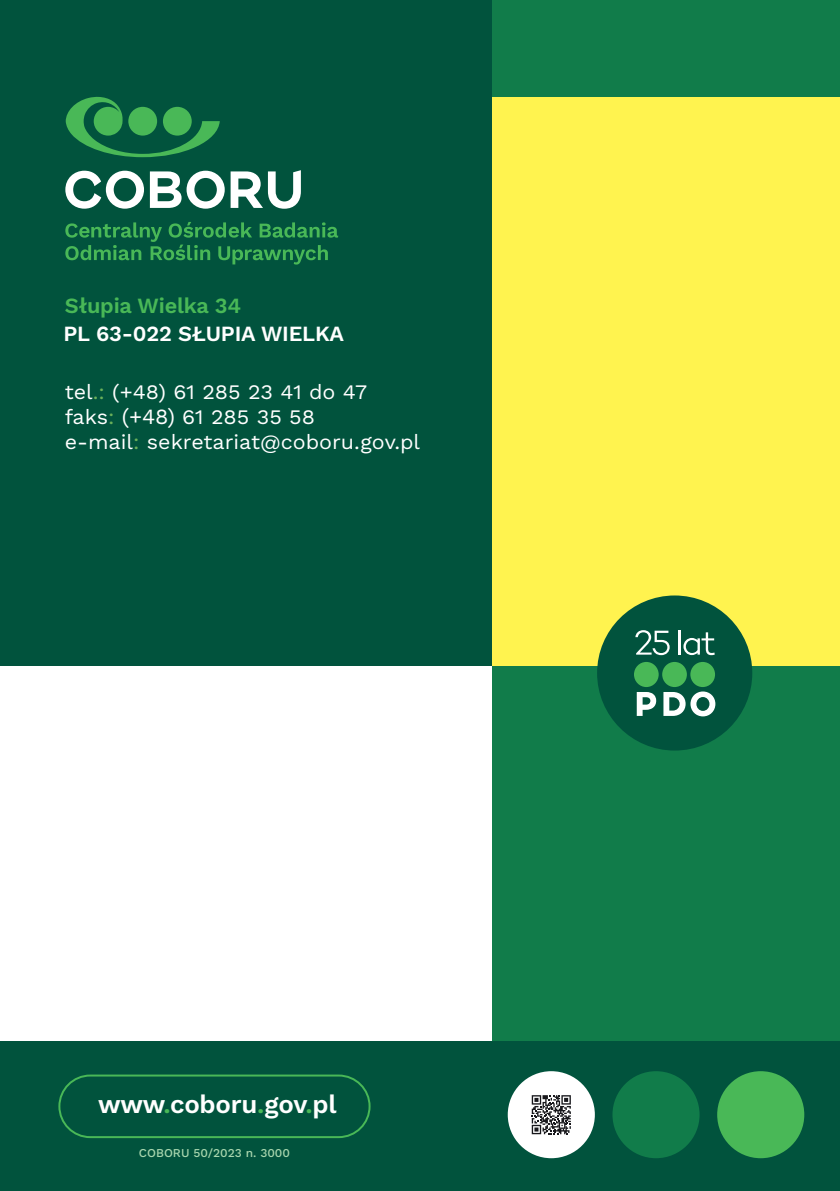
<style>
.page{position:relative;width:840px;height:1191px;background:#fff}
.page>*{position:absolute;margin:0;border:0;box-sizing:border-box;transform-origin:0 0}
.t1{font:600 25.8px "Work Sans";letter-spacing:-.01em;color:#fff}
.t2{font:600 25.8px "Work Sans";color:#49b857}
.t3{font:600 21.6px "Work Sans";letter-spacing:-.01em;color:#fff}
.t4{font:600 21.6px "Work Sans";letter-spacing:-.01em;color:#49b857}
.t5{font:20.6px/25.2px "Work Sans";color:#fff;scale:1.04 1}
.t6{font:500 12px "Work Sans";color:#a8d6ae}
.s1{color:#6bb05a}
.s2{font-size:21.6px}
.s3{color:#49b857}
</style>
<div class="page">
<div style="left:0;top:0;width:492px;height:666px;background:#01533d"></div>
<svg style="left:65px;top:222px;width:273px;height:42px"></svg>
<svg style="left:65px;top:171px;width:79px;height:38px"></svg>
<svg style="left:150px;top:171px;width:74px;height:38px"></svg>
<svg style="left:230px;top:170px;width:71px;height:39px"></svg>
<svg style="left:66px;top:97px;width:154px;height:60px"></svg>
<div style="left:492px;top:0;width:347px;height:97px;background:#117c4a"></div>
<div style="left:0;top:1041px;width:839px;height:150px;background:#01533d"></div>
<div style="left:58px;top:1074px;width:312px;height:64px;border:2px solid #49b857;border-radius:31px"></div>
<div style="left:507px;top:1071px;width:87px;height:87px;background:#fff;border-radius:50%"></div>
<div style="left:612px;top:1071px;width:87px;height:87px;background:#117c4a;border-radius:50%"></div>
<div style="left:716px;top:1071px;width:87px;height:87px;background:#49b857;border-radius:50%"></div>
<svg style="left:531px;top:1095px;width:39px;height:39px"></svg>
<div style="left:492px;top:666px;width:347px;height:375px;background:#117c4a"></div>
<div style="left:492px;top:97px;width:347px;height:569px;background:#fff34f"></div>
<div style="left:596px;top:595px;width:155px;height:155px;background:#01533d;border-radius:50%"></div>
<svg style="left:636px;top:692px;width:19px;height:24px"></svg>
<svg style="left:663px;top:691px;width:52px;height:25px"></svg>
<svg style="left:635px;top:630px;width:34px;height:25px"></svg>
<hr style="left:678px;top:629px;width:2px;height:25px;background:#fff">
<svg style="left:683px;top:632px;width:31px;height:23px"></svg>
<div style="left:661px;top:662px;width:25px;height:25px;background:#49b857;border-radius:50%"></div>
<div style="left:690px;top:662px;width:24px;height:25px;background:#49b857;border-radius:50%"></div>
<div style="left:633px;top:662px;width:25px;height:25px;background:#49b857;border-radius:50%"></div>
<p class="t4" style="left:65px;top:293px;width:178px">Słupia Wielka 34</p>
<p class="t3" style="left:63px;top:321px;width:282px">PL 63-022 SŁUPIA WIELKA</p>
<p class="t5" style="left:65px;top:379px;width:343px">tel<span class="s1">.:</span> (+48) 61 285 23 41 do 47 faks<span class="s1">:</span> <span class="s2">(+48)</span> 61 285 35 58<br>e-mail<span class="s1">:</span> sekretariat@coboru.gov.pl</p>
<p class="t1" style="left:98px;top:1089px;width:240px">www coboru<span class="s3">.</span>gov pl</p>
<p class="t2" style="left:163px;top:1089px;width:9px">.</p>
<p class="t2" style="left:305px;top:1089px;width:9px">.</p>
<p class="t6" style="left:139px;top:1146px;width:152px">COBORU 50/2023 n. 3000</p>
</div>
